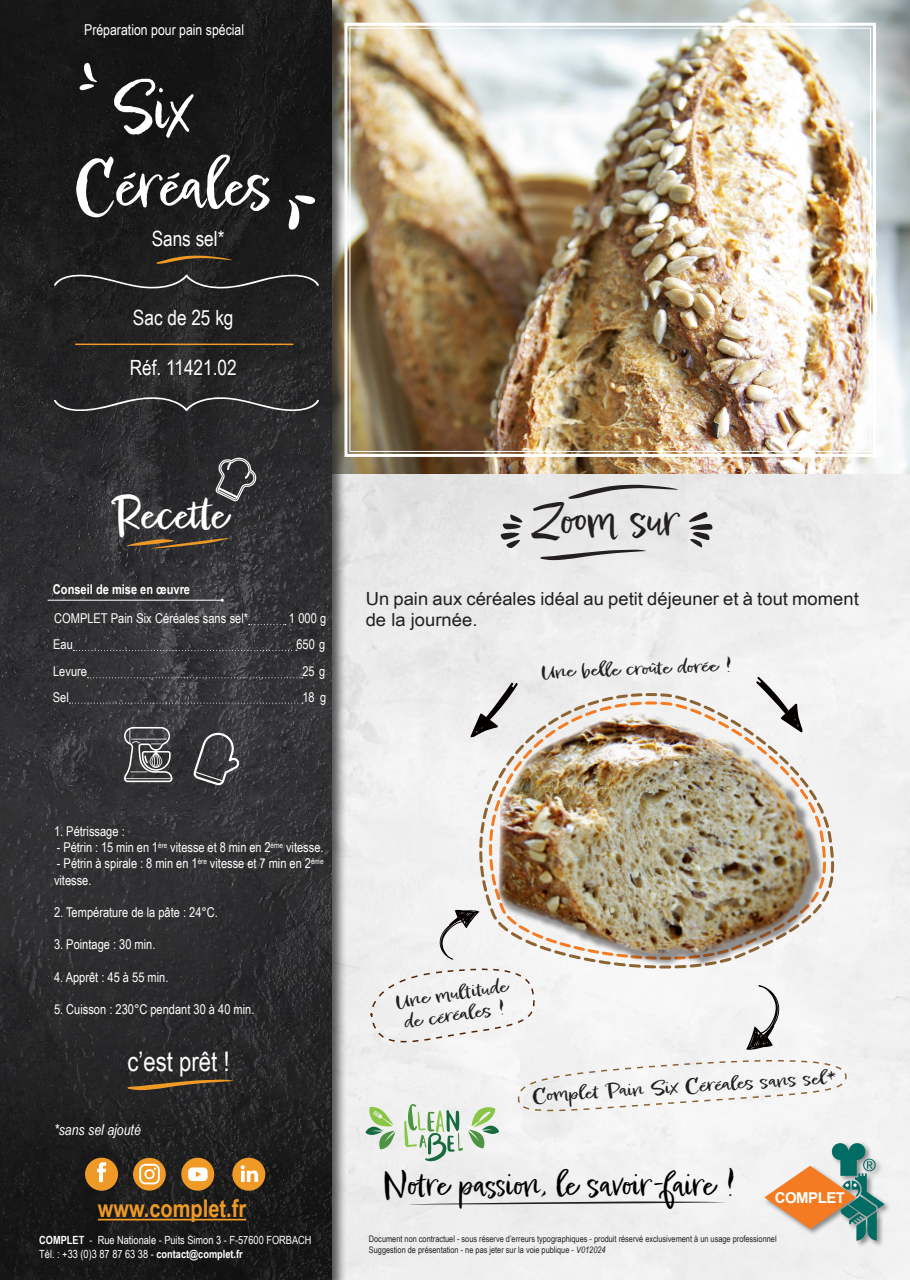
<style>
.page{position:relative;width:910px;height:1280px;background:#fff}
.page>*{position:absolute;margin:0;border:0;box-sizing:border-box;transform-origin:0 0}
.t1{font:64.5px "Epicursive Script";color:#fff}
.t2{font:45px "Epicursive Script";color:#231f20}
.t3{font:45px "Epicursive Script";color:#fff}
.t4{font:33px "Epicursive Script";color:#000}
.t5{font:27px "Arial Narrow";color:#fff}
.t6{font:700 24.45px "Arial Narrow";color:#ef9a26}
.t7{font:21px "Arial Narrow";color:#fff}
.t8{font:18px "Epicursive Script";color:#231f20;scale:1.25 1}
.t9{font:18px/21.6px "Arial Narrow";color:#231f20;scale:1.25 1}
.t10{font:15px "Arial Narrow";color:#fff}
.t11{font:italic 15px "Arial Narrow";color:#fff}
.t12{font:700 15px "Arial";letter-spacing:-.03em;color:#fff}
.t13{font:13.5px/16.2px "Arial Narrow";color:#fff}
.t14{font:700 13.5px "Arial Narrow";color:#fff}
.t15{font:11.25px "Arial Narrow";color:#fff}
.t16{font:9px "Arial Narrow";color:#231f20}
.s1{font-weight:700}
.s2{font-style:italic}
</style>
<div class="page">
<img style="left:347px;top:0;width:563px;height:1280px">
<img style="left:535px;top:21px;width:342px;height:437px">
<svg style="left:568px;top:485px;width:110px;height:14px;background:#b7b6b6"></svg>
<svg style="left:540px;top:550px;width:106px;height:10px"></svg>
<svg style="left:689px;top:512px;width:23px;height:35px"></svg>
<div style="left:0;top:0;width:347px;height:1280px;background:#231f20;opacity:.75"></div>
<svg style="left:39px;top:0;width:496px;height:1034px;background:#5b5651"></svg>
<svg style="left:214px;top:456px;width:44px;height:47px;background:#515153"></svg>
<svg style="left:127px;top:538px;width:103px;height:10px"></svg>
<svg style="left:127px;top:1080px;width:106px;height:10px"></svg>
<svg style="left:288px;top:195px;width:30px;height:35px"></svg>
<svg style="left:80px;top:63px;width:17px;height:30px"></svg>
<svg style="left:54px;top:397px;width:265px;height:15px;background:#414142"></svg>
<svg style="left:54px;top:274px;width:265px;height:15px;background:#393939"></svg>
<hr style="left:75px;top:344px;width:218px;height:1px;background:#ef9a26">
<svg style="left:156px;top:256px;width:76px;height:8px"></svg>
<svg style="left:69px;top:703px;width:234px;height:1px"></svg>
<hr style="left:98px;top:1219px;width:148px;height:1px;background:#ef9a26">
<div style="left:85px;top:1158px;width:33px;height:33px;background:#ef9a26;border-radius:50%"></div>
<svg style="left:97px;top:1162px;width:9px;height:20px"></svg>
<div style="left:232px;top:1158px;width:33px;height:33px;background:#ef9a26;border-radius:50%"></div>
<svg style="left:241px;top:1165px;width:17px;height:17px"></svg>
<div style="left:181px;top:1158px;width:33px;height:33px;background:#ef9a26;border-radius:50%"></div>
<svg style="left:188px;top:1167px;width:20px;height:14px"></svg>
<svg style="left:133px;top:1158px;width:33px;height:32px"></svg>
<div style="left:763px;top:1141px;width:129px;height:107px;background:#231f20;opacity:.48"></div>
<img style="left:365px;top:676px;width:520px;height:565px">
<p class="t10" style="left:84px;top:18px;width:161px">Préparation pour pain spécial</p>
<p class="t1" style="left:113px;top:67px;width:80px">Six</p>
<p class="t1" style="left:74px;top:144px;width:200px">Céréales</p>
<p class="t7" style="left:152px;top:223px;width:74px">Sans sel*</p>
<p class="t7" style="left:133px;top:302px;width:102px">Sac de 25 kg</p>
<p class="t7" style="left:130px;top:352px;width:108px">Réf. 11421.02</p>
<p class="t3" style="left:112px;top:485px;width:118px">Recette</p>
<p class="t14" style="left:53px;top:579px;width:139px">Conseil de mise en œuvre</p>
<p class="t13" style="left:54px;top:610px;width:195px">COMPLET Pain Six Céréales sans sel*</p>
<p class="t13" style="left:289px;top:610px;width:39px">1 000 g</p>
<p class="t13" style="left:53px;top:636px;width:21px">Eau</p>
<p class="t13" style="left:296px;top:636px;width:30px">650 g</p>
<p class="t13" style="left:53px;top:663px;width:35px">Levure</p>
<p class="t13" style="left:302px;top:663px;width:24px">25 g</p>
<p class="t13" style="left:53px;top:688px;width:17px">Sel</p>
<p class="t13" style="left:302px;top:688px;width:25px">18 g</p>
<p class="t2" style="left:532px;top:491px;width:150px">Zoom sur</p>
<p class="t9" style="left:366px;top:587px;width:396px">Un pain aux céréales idéal au petit déjeuner et à tout moment de la journée.</p>
<p class="t8" style="left:540px;top:660px;width:154px;rotate:-2deg">Une bell e croûte dorée !</p>
<p class="t13" style="left:54px;top:822px;width:72px">1. Pétrissage :</p>
<p class="t13" style="left:57px;top:839px;width:268px">- Pétrin : 15 min en 1<sup>ère</sup> vitesse et 8 min en 2<sup>ème</sup> vitesse.</p>
<p class="t13" style="left:54px;top:855px;width:271px">- Pétrin à spirale : 8 min en 1<sup>ère</sup> vitesse et 7 min en 2<sup>ème </sup>vitesse.</p>
<p class="t13" style="left:54px;top:903px;width:165px">2. Température de la pâte : 24°C.</p>
<p class="t13" style="left:54px;top:936px;width:103px">3. Pointage : 30 min.</p>
<p class="t13" style="left:54px;top:968px;width:116px">4. Apprêt : 45 à 55 min.</p>
<p class="t13" style="left:54px;top:1001px;width:202px">5. Cuisson : 230°C pendant 30 à 40 min.</p>
<p class="t5" style="left:127px;top:1042px;width:104px">c’est prêt !</p>
<p class="t11" style="left:54px;top:1119px;width:88px">*sans sel ajouté</p>
<p class="t6" style="left:98px;top:1190px;width:150px">www.complet.fr</p>
<p class="t15" style="left:39px;top:1232px;width:274px"><span class="s1">COMPLET</span> - Rue Nationale - Puits Simon 3 - F-57600 FORBACH</p>
<p class="t15" style="left:39px;top:1245px;width:205px">Tél. : +33 (0)3 87 87 63 38 - <span class="s1">contact@complet.fr</span></p>
<p class="t8" style="left:394px;top:990px;width:93px;rotate:-8deg">Une multitude</p>
<p class="t8" style="left:403px;top:1010px;width:82px;rotate:-8deg">de céréales !</p>
<p class="t8" style="left:531px;top:1083px;width:245px;rotate:-3deg">Complet Pain Six Céréales sans sel*</p>
<p class="t4" style="left:383px;top:1163px;width:354px">Notre passion, le savoir-faire !</p>
<p class="t12" style="left:775px;top:1187px;width:72px">COMPLET</p>
<p class="t16" style="left:369px;top:1232px;width:409px">Document non contractuel - sous réserve d’erreurs typographiques - produit réservé exclusivement à un usage professionnel</p>
<p class="t16" style="left:369px;top:1243px;width:238px">Suggestion de présentation - ne pas jeter sur la voie publique - <span class="s2">V012024</span></p>
</div>
